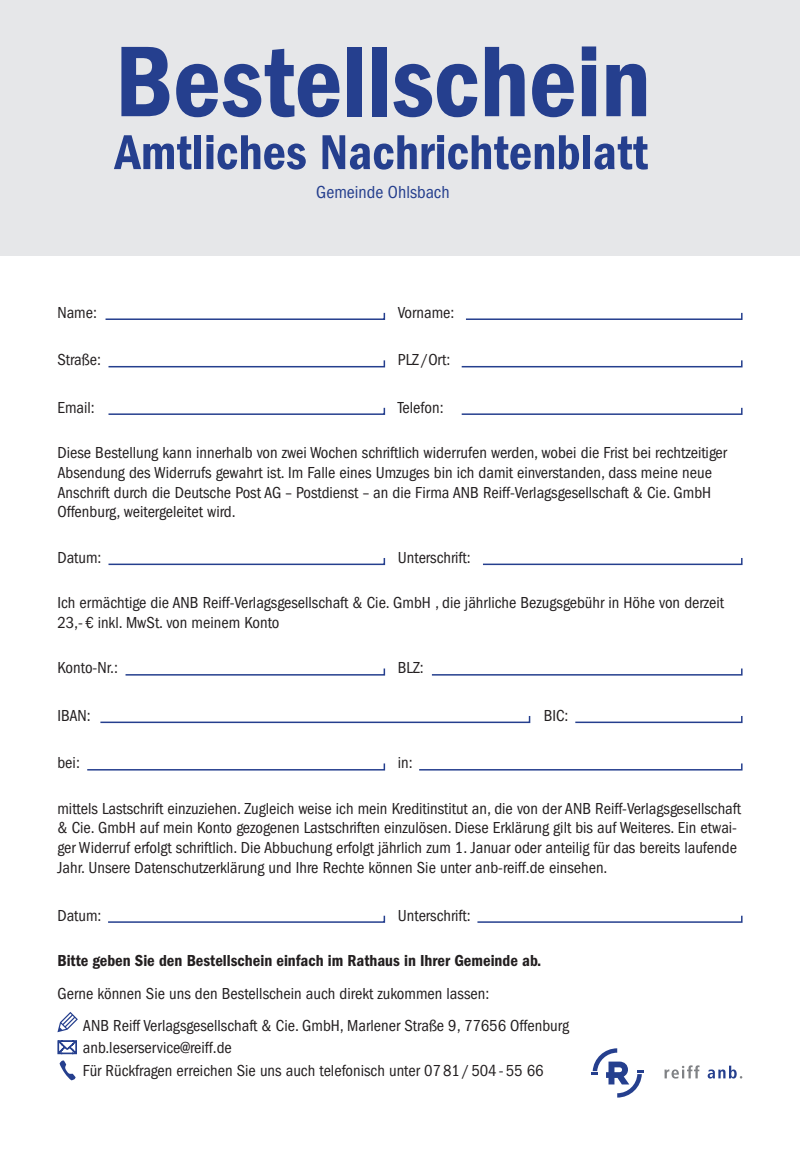
<style>
.page{position:relative;width:800px;height:1149px;background:#fff}
.page>*{position:absolute;margin:0;border:0;box-sizing:border-box;transform-origin:0 0}
.t1{font:103.8px "ITC Franklin Gothic Std Dm Cd";color:#253f8e}
.t2{font:50.7px "ITC Franklin Gothic Std Dm Cd";color:#253f8e}
.t3{font:condensed 18px "ITC Franklin Gothic Std";color:#253f8e}
.t4{font:condensed 16.5px/19.8px "ITC Franklin Gothic Std";color:#231f20}
.t5{font:16.5px "ITC Franklin Gothic Std Dm Cd";color:#231f20}
</style>
<div class="page">
<svg style="left:105px;top:312px;width:281px;height:8px"></svg>
<svg style="left:466px;top:312px;width:277px;height:8px"></svg>
<svg style="left:108px;top:360px;width:278px;height:8px"></svg>
<svg style="left:461px;top:360px;width:282px;height:8px"></svg>
<svg style="left:108px;top:407px;width:278px;height:8px"></svg>
<svg style="left:461px;top:407px;width:282px;height:8px"></svg>
<svg style="left:108px;top:558px;width:278px;height:7px"></svg>
<svg style="left:483px;top:558px;width:260px;height:7px"></svg>
<svg style="left:125px;top:668px;width:261px;height:8px"></svg>
<svg style="left:431px;top:668px;width:312px;height:8px"></svg>
<svg style="left:100px;top:716px;width:431px;height:7px"></svg>
<svg style="left:575px;top:716px;width:168px;height:7px"></svg>
<svg style="left:87px;top:763px;width:299px;height:8px"></svg>
<svg style="left:419px;top:763px;width:324px;height:8px"></svg>
<svg style="left:108px;top:915px;width:278px;height:8px"></svg>
<svg style="left:477px;top:915px;width:266px;height:8px"></svg>
<svg style="left:57px;top:1012px;width:21px;height:19px"></svg>
<svg style="left:57px;top:1040px;width:20px;height:14px"></svg>
<svg style="left:60px;top:1060px;width:16px;height:19px"></svg>
<svg style="left:707px;top:1065px;width:35px;height:13px"></svg>
<svg style="left:591px;top:1048px;width:53px;height:49px"></svg>
<svg style="left:664px;top:1065px;width:35px;height:13px"></svg>
<div style="left:0;top:0;width:799px;height:255px;background:#e6e7e9"></div>
<h1 class="t1" style="left:115px;top:22px;width:537px">Bestellschein</h1>
<h2 class="t2" style="left:115px;top:123px;width:534px">Amtliches Nachrichtenblatt</h2>
<p class="t3" style="left:316px;top:182px;width:135px">Gemeinde Ohlsbach</p>
<p class="t4" style="left:57px;top:302px;width:41px">Name:</p>
<p class="t4" style="left:398px;top:302px;width:58px">Vorname:</p>
<p class="t4" style="left:57px;top:350px;width:45px">Straße:</p>
<p class="t4" style="left:398px;top:350px;width:54px">PLZ /Ort:</p>
<p class="t4" style="left:57px;top:397px;width:39px">Email:</p>
<p class="t4" style="left:398px;top:397px;width:47px">Telefon:</p>
<p class="t4" style="left:57px;top:442px;width:671px">Diese Bestellung kann innerhalb von zwei Wochen schriftlich widerrufen werden, wobei die Frist bei rechtzeitiger Absendung des Widerrufs gewahrt ist. Im Falle eines Umzuges bin ich damit einverstanden, dass meine neue Anschrift durch die Deutsche Post AG – Postdienst – an die Firma ANB Reiff-Verlagsgesellschaft &amp; Cie. GmbH Offenburg, weitergeleitet wird.</p>
<p class="t4" style="left:57px;top:547px;width:46px">Datum:</p>
<p class="t4" style="left:398px;top:547px;width:74px">Unterschrift:</p>
<p class="t4" style="left:57px;top:592px;width:668px">Ich ermächtige die ANB Reiff-Verlagsgesellschaft &amp; Cie. GmbH , die jährliche Bezugsgebühr in Höhe von derzeit<br>23,-€ inkl. MwSt. von meinem Konto</p>
<p class="t4" style="left:57px;top:658px;width:62px">Konto-Nr.:</p>
<p class="t4" style="left:398px;top:658px;width:27px">BLZ:</p>
<p class="t4" style="left:57px;top:705px;width:35px">IBAN:</p>
<p class="t4" style="left:543px;top:705px;width:26px">BIC:</p>
<p class="t4" style="left:57px;top:752px;width:24px">bei:</p>
<p class="t4" style="left:398px;top:752px;width:16px">in:</p>
<p class="t4" style="left:57px;top:798px;width:685px">mittels Lastschrift einzuziehen. Zugleich weise ich mein Kreditinstitut an, die von der ANB Reiff-Verlagsgesellschaft &amp; Cie. GmbH auf mein Konto gezogenen Lastschriften einzulösen. Diese Erklärung gilt bis auf Weiteres. Ein etwai&shy;ger Widerruf erfolgt schriftlich. Die Abbuchung erfolgt jährlich zum 1. Januar oder anteilig für das bereits laufende Jahr. Unsere Datenschutzerklärung und Ihre Rechte können Sie unter anb-reiff.de einsehen.</p>
<p class="t4" style="left:57px;top:905px;width:46px">Datum:</p>
<p class="t4" style="left:398px;top:905px;width:74px">Unterschrift:</p>
<p class="t5" style="left:57px;top:950px;width:485px">Bitte geben Sie den Bestellschein einfach im Rathaus in Ihrer Gemeinde ab.</p>
<p class="t4" style="left:83px;top:976px;width:487px;line-height:32.2px;text-indent:-25px">Gerne können Sie uns den Bestellschein auch direkt zukommen lassen:<br>ANB Reiff Verlagsgesellschaft &amp; Cie. GmbH, Marlener Straße 9, 77656 Offenburg</p>
<p class="t4" style="left:83px;top:1035px;width:462px;line-height:23.1px">anb.leserservice@reiff.de<br>Für Rückfragen erreichen Sie uns auch telefonisch unter 0781/504-55 66</p>
</div>
